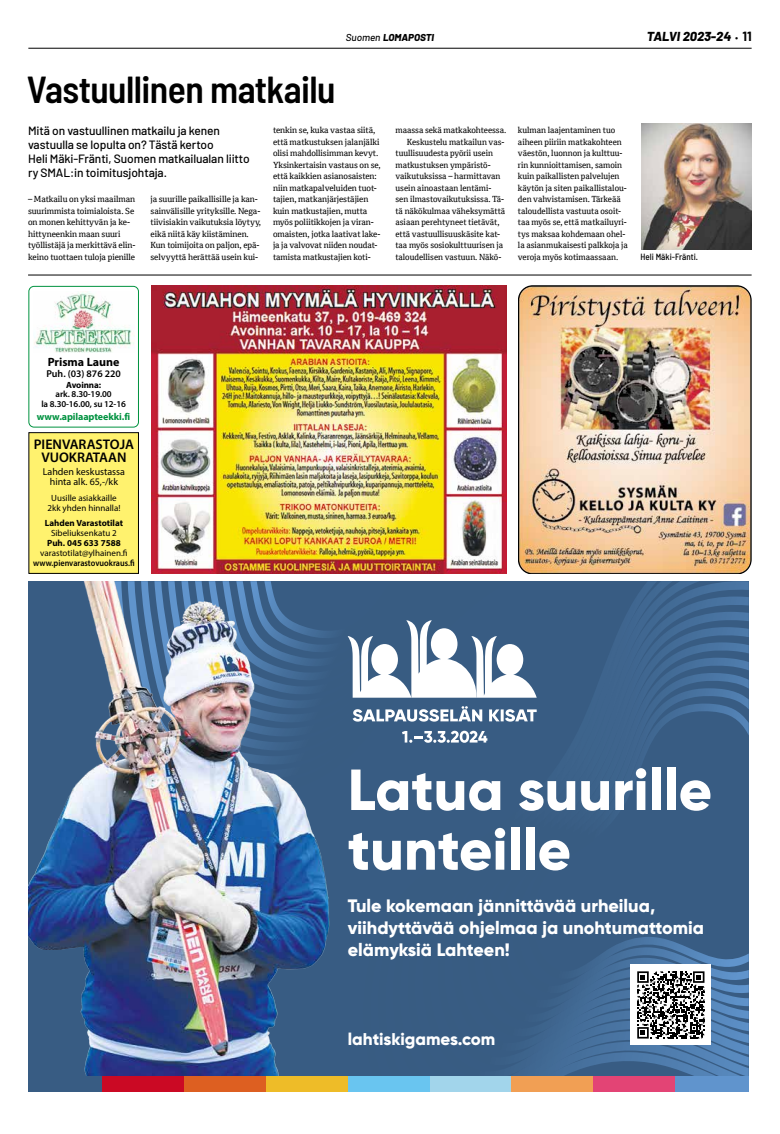
<style>
.page{position:relative;width:780px;height:1134px;background:#fff}
.page>*{position:absolute;margin:0;border:0;box-sizing:border-box;transform-origin:0 0}
.t1{font:800 57.8px/59.7px "Gilroy";color:#fff}
.t2{font:600 semi-condensed 37.5px "Barlow";letter-spacing:-.015em;color:#000}
.t3{font:800 18px/22px "Gilroy";color:#fff}
.t4{font:800 17px "Gilroy";color:#fff}
.t5{font:600 14px/13px "Myriad Pro";color:#000;text-align:center}
.t6{font:italic 800 13px "Barlow";color:#000}
.t7{font:500 12px/14px "Barlow";letter-spacing:-.01em;color:#000}
.t8{font:700 12px "Myriad Pro";color:#000}
.t9{font:10px/10px "Myriad Pro";color:#000;text-align:center}
.t10{font:700 10px "Myriad Pro";letter-spacing:-.01em;color:#009240}
.t11{font:italic 800 10px "Barlow";color:#000}
.t12{font:600 10px "Myriad Pro";color:#000}
.t13{font:9px/10px "Myriad Pro";color:#000;text-align:center}
.t14{font:700 9px "Myriad Pro";color:#000}
.t15{font:600 9px/10px "Myriad Pro";letter-spacing:-.005em;color:#000;text-align:center}
.t16{font:600 9px "Myriad Pro";letter-spacing:-.005em;color:#000;scale:.91 1}
.t17{font:500 semi-condensed 9px "Barlow";letter-spacing:.005em;color:#000}
.t18{font:8.5px/11.5px "Cordale";letter-spacing:-.01em;color:#000}
.s1{font-weight:500}
.s2{font-weight:400;font-style:normal;font-size:10px}
.s3{font-weight:700;font-style:normal}
</style>
<div class="page">
<hr style="left:28px;top:48px;width:723px;height:1px;background:#000">
<img style="left:151px;top:286px;width:355px;height:288px">
<img style="left:518px;top:286px;width:233px;height:288px">
<div style="left:29px;top:433px;width:109px;height:140px;background:#fff26e"></div>
<div style="left:28px;top:432px;width:111px;height:142px;border:1px solid #000"></div>
<img style="left:34px;top:292px;width:100px;height:60px">
<div style="left:28px;top:286px;width:111px;height:142px;border:1px solid #009240;border-radius:5px"></div>
<hr style="left:28px;top:275px;width:723px;height:1px;background:#000">
<svg style="left:642px;top:612px;width:106px;height:456px;background:#46709e"></svg>
<svg style="left:642px;top:627px;width:106px;height:426px;background:#46709d"></svg>
<svg style="left:642px;top:642px;width:106px;height:397px;background:#456e9a"></svg>
<svg style="left:642px;top:658px;width:106px;height:366px;background:#456e9a"></svg>
<svg style="left:642px;top:673px;width:106px;height:337px;background:#466f9b"></svg>
<svg style="left:642px;top:688px;width:106px;height:307px;background:#456e99"></svg>
<svg style="left:642px;top:703px;width:106px;height:277px;background:#3b5f87"></svg>
<div style="left:102px;top:1076px;width:82px;height:15px;background:#cb0924"></div>
<div style="left:184px;top:1076px;width:82px;height:15px;background:#dd5f21"></div>
<div style="left:266px;top:1076px;width:81px;height:15px;background:#eebc28"></div>
<div style="left:347px;top:1076px;width:82px;height:15px;background:#69c5f0"></div>
<div style="left:429px;top:1076px;width:82px;height:15px;background:#a2d5eb"></div>
<div style="left:511px;top:1076px;width:82px;height:15px;background:#f19f54"></div>
<div style="left:593px;top:1076px;width:82px;height:15px;background:#e34475"></div>
<div style="left:675px;top:1076px;width:73px;height:15px;background:#6094cd"></div>
<div style="left:28px;top:1076px;width:74px;height:15px;background:#385c83"></div>
<img style="left:28px;top:581px;width:614px;height:495px">
<div style="left:630px;top:965px;width:80px;height:80px;background:#fff"></div>
<svg style="left:637px;top:971px;width:67px;height:67px"></svg>
<img style="left:641px;top:123px;width:110px;height:127px">
<p class="t11" style="left:346px;top:30px;width:90px"><span class="s1">Suomen</span> LOMAPOSTI</p>
<h3 class="t6" style="left:647px;top:27px;width:106px">TALVI 2023-24 <span class="s2">•</span> <span class="s3">11</span></h3>
<h2 class="t2" style="left:27px;top:66px;width:310px">Vastuullinen matkailu</h2>
<h3 class="t7" style="left:28px;top:123px;width:223px">Mitä on vastuullinen matkailu ja kenen vastuulla se lopulta on? Tästä kertoo<br>Heli Mäki-Fränti, Suomen matkailualan liitto ry SMAL:in toimitusjohtaja.</h3>
<p class="t18" style="left:28px;top:193px;width:109px">– Matkailu on yksi maailman suurimmista toimialoista. Se on monen kehittyvän ja ke&shy;hittyneenkin maan suuri työllistäjä ja merkittävä elin&shy;keino tuottaen tuloja pienille</p>
<p class="t18" style="left:150px;top:193px;width:112px">ja suurille paikallisille ja kan&shy;sainvälisille yrityksille. Nega&shy;tiivisiakin vaikutuksia löytyy, eikä niitä käy kiistäminen.<br>Kun toimijoita on paljon, epä&shy;selvyyttä herättää usein kui-</p>
<p class="t18" style="left:273px;top:124px;width:109px">tenkin se, kuka vastaa siitä, että matkustuksen jalanjälki olisi mahdollisimman kevyt.<br>Yksinkertaisin vastaus on se, että kaikkien asianosaisten: niin matkapalveluiden tuot&shy;tajien, matkanjärjestäjien kuin matkustajien, mutta myös poliitikkojen ja viran&shy;omaisten, jotka laativat lake&shy;ja ja valvovat niiden noudat&shy;tamista matkustajien koti-</p>
<p class="t18" style="left:395px;top:124px;width:112px">maassa sekä matkakohteessa.</p>
<p class="t18" style="left:407px;top:136px;width:99px">Keskustelu matkailun vas-</p>
<p class="t18" style="left:395px;top:147px;width:99px">tuullisuudesta pyörii usein</p>
<p class="t18" style="left:395px;top:159px;width:97px">matkustuksen ympäristö-</p>
<p class="t18" style="left:395px;top:170px;width:107px">vaikutuksissa – harmittavan</p>
<p class="t18" style="left:395px;top:182px;width:97px">usein ainoastaan lentämi-</p>
<p class="t18" style="left:395px;top:193px;width:110px">sen ilmastovaikutuksissa. Tä-</p>
<p class="t18" style="left:395px;top:205px;width:111px">tä näkökulmaa väheksymättä</p>
<p class="t18" style="left:395px;top:216px;width:106px">asiaan perehtyneet tietävät,</p>
<p class="t18" style="left:395px;top:228px;width:106px">että vastuullisuuskäsite kat-</p>
<p class="t18" style="left:395px;top:239px;width:109px">taa myös sosiokulttuurisen ja</p>
<p class="t18" style="left:395px;top:251px;width:107px">taloudellisen vastuun. Näkö-</p>
<p class="t18" style="left:518px;top:124px;width:111px">kulman laajentaminen tuo aiheen piiriin matkakohteen väestön, luonnon ja kulttuu&shy;rin kunnioittamisen, samoin kuin paikallisten palvelujen käytön ja siten paikallistalou&shy;den vahvistamisen. Tärkeää taloudellista vastuuta osoit&shy;taa myös se, että matkailuyri&shy;tys maksaa kohdemaan ohel&shy;la asianmukaisesti palkkoja ja veroja myös kotimaassaan.</p>
<p class="t17" style="left:640px;top:251px;width:59px">Heli Mäki-Fränti.</p>
<h3 class="t8" style="left:48px;top:354px;width:73px">Prisma Laune</h3>
<p class="t12" style="left:46px;top:367px;width:76px">Puh. (03) 876 220</p>
<p class="t14" style="left:66px;top:379px;width:36px">Avoinna:</p>
<p class="t15" style="left:41px;top:389px;width:86px">ark. 8.30-19.00<br>la 8.30-16.00, su 12-16</p>
<p class="t10" style="left:37px;top:410px;width:95px">www.apilaapteekki.fi</p>
<h3 class="t5" style="left:34px;top:438px;width:102px">PIENVARASTOJA<br>VUOKRATAAN</h3>
<p class="t9" style="left:43px;top:466px;width:84px">Lahden keskustassa hinta alk. 65,-/kk</p>
<p class="t13" style="left:47px;top:492px;width:74px">Uusille asiakkaille<br>2kk yhden hinnalla!</p>
<p class="t14" style="left:45px;top:517px;width:80px">Lahden Varastotilat</p>
<p class="t13" style="left:51px;top:528px;width:67px">Sibeliuksenkatu 2</p>
<p class="t14" style="left:47px;top:537px;width:75px">Puh. 045 633 7588</p>
<p class="t13" style="left:40px;top:548px;width:89px">varastotilat@ylhainen.fi</p>
<p class="t16" style="left:33px;top:558px;width:113px">www.pienvarastovuokraus.fi</p>
<h1 class="t1" style="left:348px;top:760px;width:366px">Latua suurille tunteille</h1>
<h3 class="t3" style="left:348px;top:894px;width:358px">Tule kokemaan jännittävää urheilua, viihdyttävää ohjelmaa ja unohtumattomia elämyksiä Lahteen!</h3>
<h3 class="t4" style="left:348px;top:1028px;width:149px">lahtiskigames.com</h3>
</div>
